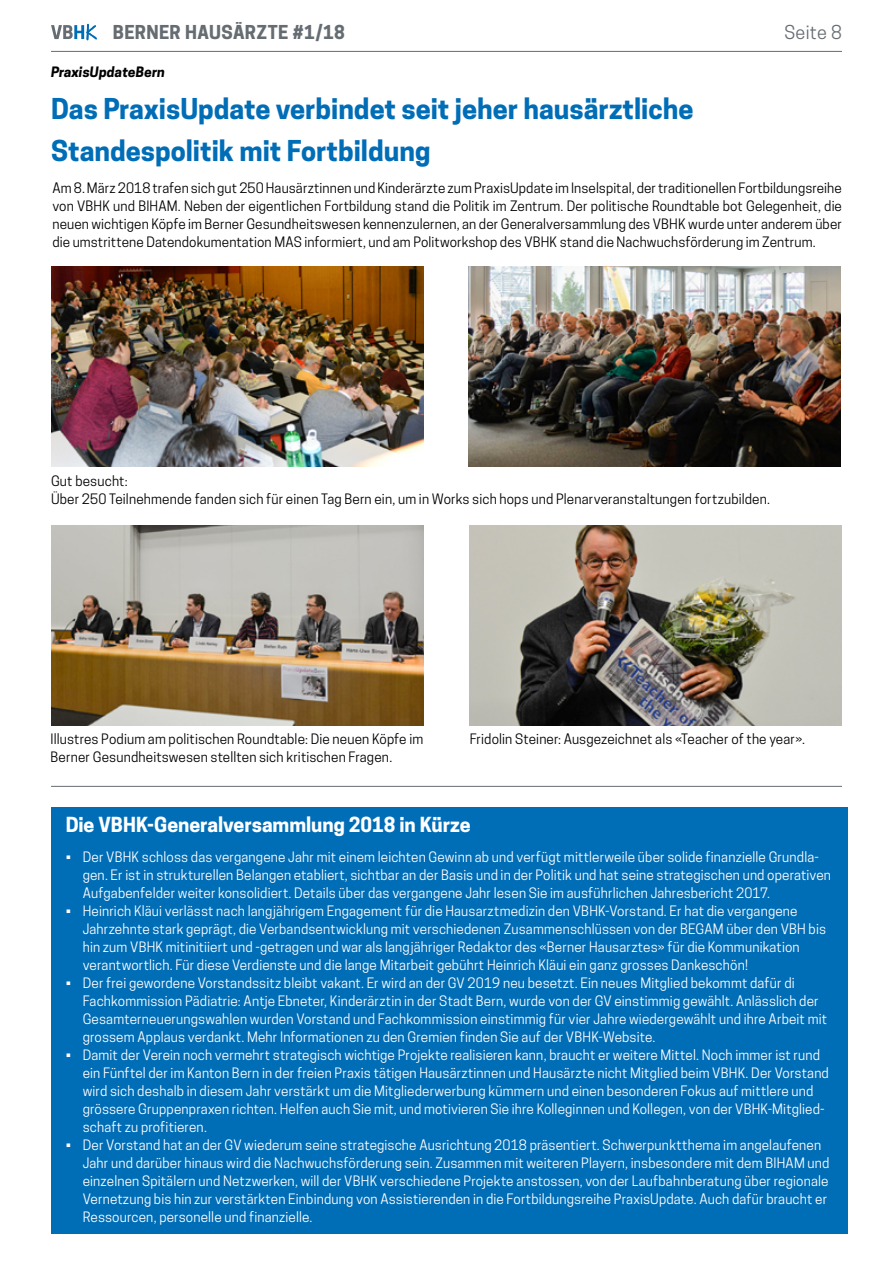
<style>
.page{position:relative;width:893px;height:1263px;background:#fff}
.page>*{position:absolute;margin:0;border:0;box-sizing:border-box;transform-origin:0 0}
.t1{font:700 27px/42px "Cooper Hewitt";color:#006db7}
.t2{font:700 19.5px "Cooper Hewitt";letter-spacing:-.005em;color:#fff}
.t3{font:700 18px "Cooper Hewitt";letter-spacing:.015em;color:#656c72}
.t4{font:18px "Cooper Hewitt";letter-spacing:.015em;color:#656c72}
.t5{font:13.5px/18px "Cooper Hewitt";letter-spacing:.01em;color:#fff}
.t6{font:13.5px/18px "Cooper Hewitt";letter-spacing:.01em;color:#000}
.t7{font:italic 700 13.5px "Cooper Hewitt";letter-spacing:.005em;color:#000}
</style>
<div class="page">
<div style="left:51px;top:808px;width:797px;height:426px;background:#006db7"></div>
<hr style="left:51px;top:51px;width:791px;height:1px;background:#656c72">
<svg style="left:51px;top:23px;width:47px;height:28px"></svg>
<img style="left:51px;top:525px;width:372px;height:200px">
<img style="left:470px;top:525px;width:372px;height:200px">
<img style="left:469px;top:266px;width:372px;height:200px">
<img style="left:51px;top:266px;width:372px;height:200px">
<hr style="left:51px;top:786px;width:791px;height:1px;background:#656c72">
<h3 class="t3" style="left:113px;top:22px;width:233px">BERNER HAUSÄRZTE #1/18</h3>
<h3 class="t4" style="left:784px;top:22px;width:59px">Seite 8</h3>
<p class="t7" style="left:51px;top:64px;width:116px">PraxisUpdateBern</p>
<h1 class="t1" style="left:51px;top:88px;width:644px">Das PraxisUpdate verbindet seit jeher hausärztliche<br>Standespolitik mit Fortbildung</h1>
<p class="t6" style="left:52px;top:179px;width:791px;text-align:justify">Am 8. März 2018 trafen sich gut 250 Hausärztinnen und Kinderärzte zum PraxisUpdate im Inselspital, der traditionellen Fortbildungsreihe von VBHK und BIHAM. Neben der eigentlichen Fortbildung stand die Politik im Zentrum. Der politische Roundtable bot Gelegenheit, die neuen wichtigen Köpfe im Berner Gesundheitswesen kennenzulernen, an der Generalversammlung des VBHK wurde unter anderem über die umstrittene Datendokumentation MAS informiert, und am Politworkshop des VBHK stand die Nachwuchsförderung im Zentrum.</p>
<p class="t6" style="left:51px;top:472px;width:721px">Gut besucht:<br>Über 250 Teilnehmende fanden sich für einen Tag Bern ein, um in Works sich hops und Plenarveranstaltungen fortzubilden.</p>
<p class="t6" style="left:51px;top:730px;width:374px">Illustres Podium am politischen Roundtable: Die neuen Köpfe im<br>Berner Gesundheitswesen stellten sich kritischen Fragen.</p>
<p class="t6" style="left:470px;top:730px;width:337px">Fridolin Steiner: Ausgezeichnet als «Teacher of the year».</p>
<h2 class="t2" style="left:66px;top:813px;width:406px">Die VBHK-Generalversammlung 2018 in Kürze</h2>
<p class="t5" style="left:83px;top:848px;width:750px;text-indent:-17px">• Der VBHK schloss das vergangene Jahr mit einem leichten Gewinn ab und verfügt mittlerweile über solide finanzielle Grundla&shy;gen. Er ist in strukturellen Belangen etabliert, sichtbar an der Basis und in der Politik und hat seine strategischen und operativen<br>Aufgabenfelder weiter konsolidiert. Details über das vergangene Jahr lesen Sie im ausführlichen Jahresbericht 2017.</p>
<p class="t5" style="left:83px;top:902px;width:745px;text-indent:-17px">• Heinrich Kläui verlässt nach langjährigem Engagement für die Hausarztmedizin den VBHK-Vorstand. Er hat die vergangene Jahrzehnte stark geprägt, die Verbandsentwicklung mit verschiedenen Zusammenschlüssen von der BEGAM über den VBH bis hin zum VBHK mitinitiiert und -getragen und war als langjähriger Redaktor des «Berner Hausarztes» für die Kommunikation verantwortlich. Für diese Verdienste und die lange Mitarbeit gebührt Heinrich Kläui ein ganz grosses Dankeschön!</p>
<p class="t5" style="left:83px;top:974px;width:746px;text-indent:-17px">• Der frei gewordene Vorstandssitz bleibt vakant. Er wird an der GV 2019 neu besetzt. Ein neues Mitglied bekommt dafür di Fachkommission Pädiatrie: Antje Ebneter, Kinderärztin in der Stadt Bern, wurde von der GV einstimmig gewählt. Anlässlich der Gesamterneuerungswahlen wurden Vorstand und Fachkommission einstimmig für vier Jahre wiedergewählt und ihre Arbeit mit grossem Applaus verdankt. Mehr Informationen zu den Gremien finden Sie auf der VBHK-Website.</p>
<p class="t5" style="left:83px;top:1046px;width:748px;text-indent:-17px">• Damit der Verein noch vermehrt strategisch wichtige Projekte realisieren kann, braucht er weitere Mittel. Noch immer ist rund ein Fünftel der im Kanton Bern in der freien Praxis tätigen Hausärztinnen und Hausärzte nicht Mitglied beim VBHK. Der Vorstand wird sich deshalb in diesem Jahr verstärkt um die Mitgliederwerbung kümmern und einen besonderen Fokus auf mittlere und grössere Gruppenpraxen richten. Helfen auch Sie mit, und motivieren Sie ihre Kolleginnen und Kollegen, von der VBHK-Mitglied&shy;schaft zu profitieren.</p>
<p class="t5" style="left:83px;top:1136px;width:748px;text-indent:-17px">• Der Vorstand hat an der GV wiederum seine strategische Ausrichtung 2018 präsentiert. Schwerpunktthema im angelaufenen Jahr und darüber hinaus wird die Nachwuchsförderung sein. Zusammen mit weiteren Playern, insbesondere mit dem BIHAM und einzelnen Spitälern und Netzwerken, will der VBHK verschiedene Projekte anstossen, von der Laufbahnberatung über regionale Vernetzung bis hin zur verstärkten Einbindung von Assistierenden in die Fortbildungsreihe PraxisUpdate. Auch dafür braucht er Ressourcen, personelle und finanzielle.</p>
</div>
